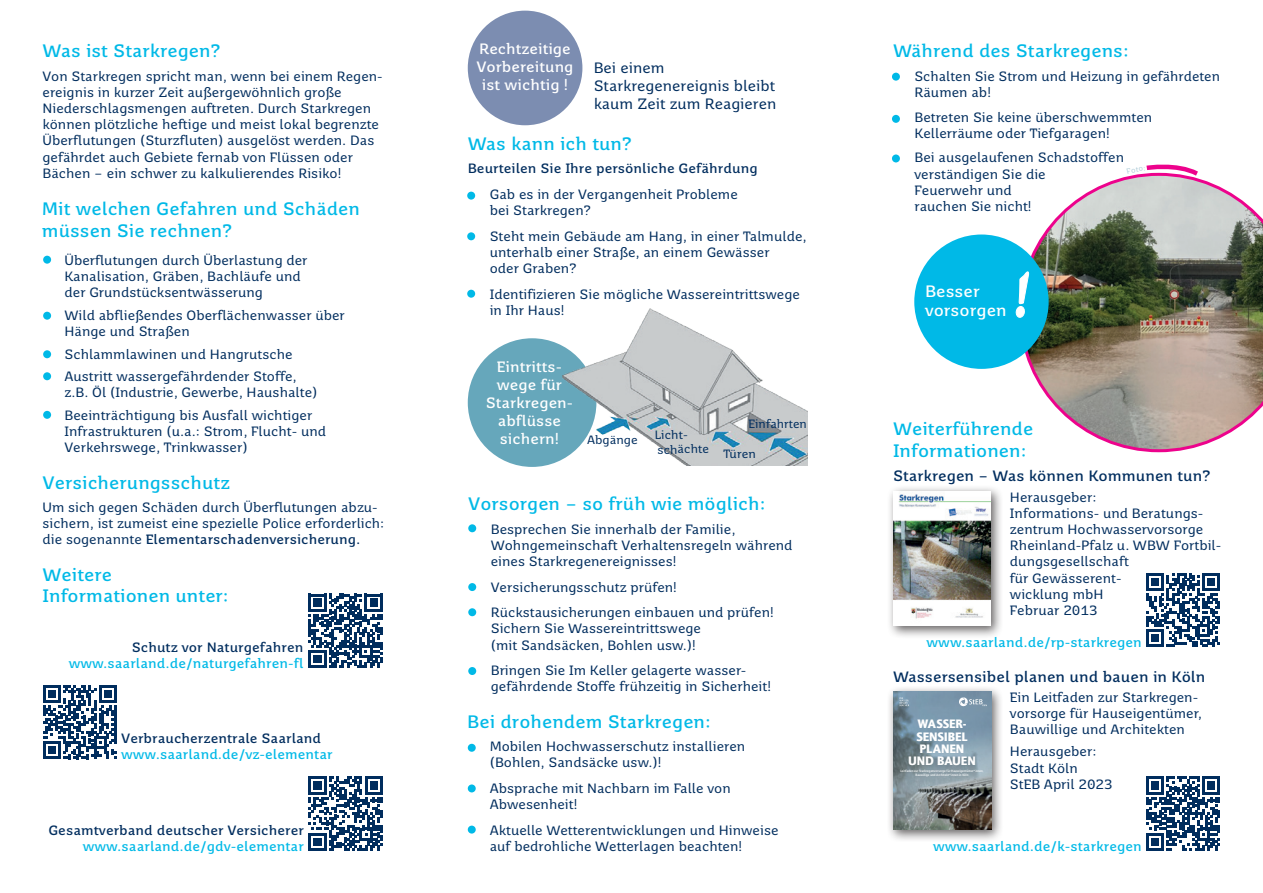
<style>
.page{position:relative;width:1263px;height:893px;background:#fff}
.page>*{position:absolute;margin:0;border:0;box-sizing:border-box;transform-origin:0 0}
.t1{font:700 18px/21.6px "Saar 1450 Text";color:#00b9e7}
.t2{font:700 16.5px/19.8px "Saar 1450 Text";color:#fff}
.t3{font:700 15px/18px "Saar 1450 Text";color:#fff;text-align:center}
.t4{font:700 15px "Saar 1450 Text";color:#002d5e}
.t5{font:15px/18px "Saar 1450 Text";color:#002d5e}
.t6{font:13.5px/16.2px "Saar 1450 Text";color:#002d5e}
.t7{font:700 13.5px "Saar 1450 Text";color:#00b9e7}
.t8{font:700 13.5px "Saar 1450 Text";color:#002d5e}
.t9{font:900 12.3px/12.3px "ITC Quay Sans";letter-spacing:-.015em;color:#fff;text-align:center}
.t10{font:12px/14.4px "Saar 1450 Text";color:#002d5e}
.t11{font:500 3.3px/3.9px "ITC Quay Sans";letter-spacing:-.005em;color:#fff;text-align:center}
.s1{font-weight:700}
</style>
<div class="page">
<div style="left:468px;top:11px;width:114px;height:114px;background:#7c8db1;border-radius:50%"></div>
<div style="left:43px;top:256px;width:8px;height:8px;background:#00b9e7;border-radius:50%"></div>
<div style="left:43px;top:312px;width:8px;height:8px;background:#00b9e7;border-radius:50%"></div>
<div style="left:43px;top:350px;width:8px;height:8px;background:#00b9e7;border-radius:50%"></div>
<div style="left:43px;top:372px;width:8px;height:8px;background:#00b9e7;border-radius:50%"></div>
<div style="left:43px;top:411px;width:8px;height:8px;background:#00b9e7;border-radius:50%"></div>
<div style="left:467px;top:192px;width:8px;height:8px;background:#00b9e7;border-radius:50%"></div>
<div style="left:467px;top:232px;width:8px;height:8px;background:#00b9e7;border-radius:50%"></div>
<div style="left:467px;top:290px;width:8px;height:8px;background:#00b9e7;border-radius:50%"></div>
<div style="left:468px;top:338px;width:128px;height:129px;background:#66a7bb;border-radius:50%"></div>
<img style="left:562px;top:308px;width:246px;height:158px">
<div style="left:468px;top:524px;width:8px;height:8px;background:#00b9e7;border-radius:50%"></div>
<div style="left:468px;top:583px;width:8px;height:8px;background:#00b9e7;border-radius:50%"></div>
<div style="left:468px;top:608px;width:8px;height:8px;background:#00b9e7;border-radius:50%"></div>
<div style="left:468px;top:667px;width:8px;height:8px;background:#00b9e7;border-radius:50%"></div>
<div style="left:468px;top:744px;width:8px;height:8px;background:#00b9e7;border-radius:50%"></div>
<div style="left:468px;top:784px;width:8px;height:8px;background:#00b9e7;border-radius:50%"></div>
<div style="left:468px;top:826px;width:8px;height:8px;background:#00b9e7;border-radius:50%"></div>
<svg style="left:43px;top:685px;width:74px;height:74px"></svg>
<div style="left:892px;top:73px;width:8px;height:8px;background:#00b9e7;border-radius:50%"></div>
<div style="left:892px;top:115px;width:8px;height:8px;background:#00b9e7;border-radius:50%"></div>
<div style="left:892px;top:154px;width:8px;height:8px;background:#00b9e7;border-radius:50%"></div>
<div style="left:887px;top:485px;width:116px;height:154px;background:#231f20;opacity:.7"></div>
<img style="left:893px;top:491px;width:97px;height:135px">
<div style="left:887px;top:685px;width:117px;height:158px;background:#231f20;opacity:.7"></div>
<img style="left:893px;top:691px;width:98px;height:139px">
<svg style="left:899px;top:697px;width:10px;height:9px"></svg>
<svg style="left:959px;top:697px;width:28px;height:9px"></svg>
<img style="left:1019px;top:176px;width:244px;height:276px">
<div style="left:914px;top:235px;width:135px;height:134px;background:#00b9e7;border-radius:50%"></div>
<svg style="left:1016px;top:176px;width:14px;height:142px"></svg>
<svg style="left:1146px;top:573px;width:74px;height:74px"></svg>
<svg style="left:1146px;top:777px;width:74px;height:74px"></svg>
<svg style="left:308px;top:594px;width:74px;height:74px"></svg>
<svg style="left:308px;top:776px;width:75px;height:75px"></svg>
<svg style="left:309px;top:777px;width:74px;height:74px"></svg>
<svg style="left:1126px;top:164px;width:77px;height:16px"></svg>
<h1 class="t1" style="left:43px;top:39px;width:179px">Was ist Starkregen?</h1>
<p class="t6" style="left:43px;top:68px;width:342px">Von Starkregen spricht man, wenn bei einem Regen&shy;ereignis in kurzer Zeit außergewöhnlich große Niederschlagsmengen auftreten. Durch Starkregen können plötzliche heftige und meist lokal begrenzte Überflutungen (Sturzfluten) ausgelöst werden. Das gefährdet auch Gebiete fernab von Flüssen oder Bächen – ein schwer zu kalkulierendes Risiko!</p>
<h1 class="t1" style="left:42px;top:198px;width:320px">Mit welchen Gefahren und Schäden müssen Sie rechnen?</h1>
<p class="t6" style="left:64px;top:252px;width:245px">Überflutungen durch Überlastung der<br>Kanalisation, Gräben, Bachläufe und der Grundstücksentwässerung</p>
<p class="t6" style="left:64px;top:307px;width:282px">Wild abfließendes Oberflächenwasser über<br>Hänge und Straßen</p>
<p class="t6" style="left:64px;top:343px;width:234px;line-height:22.5px">Schlammlawinen und Hangrutsche<br>Austritt wassergefährdender Stoffe,</p>
<p class="t6" style="left:64px;top:381px;width:255px;line-height:22.5px">z.B. Öl (Industrie, Gewerbe, Haushalte)<br>Beeinträchtigung bis Ausfall wichtiger</p>
<p class="t6" style="left:64px;top:423px;width:263px">Infrastrukturen (u.a.: Strom, Flucht- und<br>Verkehrswege, Trinkwasser)</p>
<h1 class="t1" style="left:43px;top:471px;width:189px">Versicherungsschutz</h1>
<p class="t6" style="left:43px;top:499px;width:343px">Um sich gegen Schäden durch Überflutungen abzu&shy;sichern, ist zumeist eine spezielle Police erforderlich: die sogenannte <span class="s1">Elementarschadenversicherung.</span></p>
<h1 class="t1" style="left:43px;top:564px;width:188px">Weitere<br>Informationen unter:</h1>
<p class="t8" style="left:132px;top:639px;width:173px">Schutz vor Naturgefahren</p>
<p class="t7" style="left:69px;top:655px;width:236px">www.saarland.de/naturgefahren-fl</p>
<p class="t8" style="left:121px;top:730px;width:202px">Verbraucherzentrale Saarland</p>
<p class="t7" style="left:121px;top:747px;width:213px">www.saarland.de/vz-elementar</p>
<p class="t8" style="left:48px;top:822px;width:257px">Gesamtverband deutscher Versicherer</p>
<p class="t7" style="left:83px;top:838px;width:223px">www.saarland.de/gdv-elementar</p>
<p class="t3" style="left:476px;top:40px;width:99px">Rechtzeitige<br>Vorbereitung ist wichtig !</p>
<p class="t5" style="left:594px;top:59px;width:184px">Bei einem<br>Starkregenereignis bleibt kaum Zeit zum Reagieren</p>
<h1 class="t1" style="left:468px;top:133px;width:166px">Was kann ich tun?</h1>
<p class="t8" style="left:468px;top:161px;width:291px">Beurteilen Sie Ihre persönliche Gefährdung</p>
<p class="t6" style="left:490px;top:186px;width:250px">Gab es in der Vergangenheit Probleme bei Starkregen?</p>
<p class="t6" style="left:490px;top:228px;width:318px">Steht mein Gebäude am Hang, in einer Talmulde, unterhalb einer Straße, an einem Gewässer<br>oder Graben?</p>
<p class="t6" style="left:490px;top:286px;width:312px">Identifizieren Sie mögliche Wassereintrittswege in Ihr Haus!</p>
<p class="t3" style="left:486px;top:358px;width:89px">Eintritts&shy;wege für<br>Starkregen&shy;abflüsse sichern!</p>
<p class="t10" style="left:587px;top:433px;width:52px">Abgänge</p>
<p class="t10" style="left:654px;top:428px;width:56px;rotate:-1deg">Licht&shy;schächte</p>
<p class="t10" style="left:749px;top:417px;width:60px">Einfahrten</p>
<p class="t10" style="left:723px;top:447px;width:34px">Türen</p>
<h1 class="t1" style="left:468px;top:493px;width:299px">Vorsorgen – so früh wie möglich:</h1>
<p class="t6" style="left:491px;top:521px;width:303px">Besprechen Sie innerhalb der Familie,<br>Wohngemeinschaft Verhaltensregeln während eines Starkregenereignisses!</p>
<p class="t6" style="left:491px;top:574px;width:284px;line-height:25.5px">Versicherungsschutz prüfen!<br>Rückstausicherungen einbauen und prüfen!</p>
<p class="t6" style="left:491px;top:621px;width:212px">Sichern Sie Wassereintrittswege (mit Sandsäcken, Bohlen usw.)!</p>
<p class="t6" style="left:491px;top:662px;width:282px">Bringen Sie Im Keller gelagerte wasser&shy;gefährdende Stoffe frühzeitig in Sicherheit!</p>
<h1 class="t1" style="left:467px;top:711px;width:245px">Bei drohendem Starkregen:</h1>
<p class="t6" style="left:490px;top:738px;width:257px">Mobilen Hochwasserschutz installieren (Bohlen, Sandsäcke usw.)!</p>
<p class="t6" style="left:490px;top:780px;width:243px">Absprache mit Nachbarn im Falle von<br>Abwesenheit!</p>
<p class="t6" style="left:490px;top:822px;width:290px">Aktuelle Wetterentwicklungen und Hinweise auf bedrohliche Wetterlagen beachten!</p>
<h1 class="t1" style="left:893px;top:39px;width:237px">Während des Starkregens:</h1>
<p class="t6" style="left:914px;top:68px;width:307px">Schalten Sie Strom und Heizung in gefährdeten<br>Räumen ab!</p>
<p class="t6" style="left:914px;top:109px;width:239px">Betreten Sie keine überschwemmten<br>Kellerräume oder Tiefgaragen!</p>
<p class="t6" style="left:914px;top:150px;width:211px">Bei ausgelaufenen Schadstoffen verständigen Sie die<br>Feuerwehr und<br>rauchen Sie nicht!</p>
<p class="t2" style="left:925px;top:281px;width:83px">Besser vorsorgen</p>
<h1 class="t1" style="left:893px;top:418px;width:142px">Weiterführende<br>Informationen:</h1>
<p class="t6" style="left:1010px;top:489px;width:213px">Herausgeber:<br>Informations- und Beratungs&shy;zentrum Hochwasservorsorge<br>Rheinland-Pfalz u. WBW Fortbil&shy;dungsgesellschaft<br>für Gewässerent-<br>wicklung mbH<br>Februar 2013</p>
<p class="t4" style="left:893px;top:467px;width:319px">Starkregen – Was können Kommunen tun?</p>
<p class="t7" style="left:926px;top:634px;width:217px">www.saarland.de/rp-starkregen</p>
<p class="t4" style="left:893px;top:668px;width:314px">Wassersensibel planen und bauen in Köln</p>
<p class="t9" style="left:908px;top:718px;width:69px">WASSER-<br>SENSIBEL<br>PLANEN<br>UND BAUEN</p>
<p class="t11" style="left:900px;top:769px;width:85px">Leitfaden zur Starkregenvorsorge für Hauseigentümer*innen,<br>Bauwillige und Architekt*innen in Köln</p>
<p class="t6" style="left:1010px;top:689px;width:194px">Ein Leitfaden zur Starkregen&shy;vorsorge für Hauseigentümer,<br>Bauwillige und Architekten</p>
<p class="t6" style="left:1010px;top:744px;width:104px">Herausgeber:<br>Stadt Köln<br>StEB April 2023</p>
<p class="t7" style="left:933px;top:838px;width:210px">www.saarland.de/k-starkregen</p>
</div>
